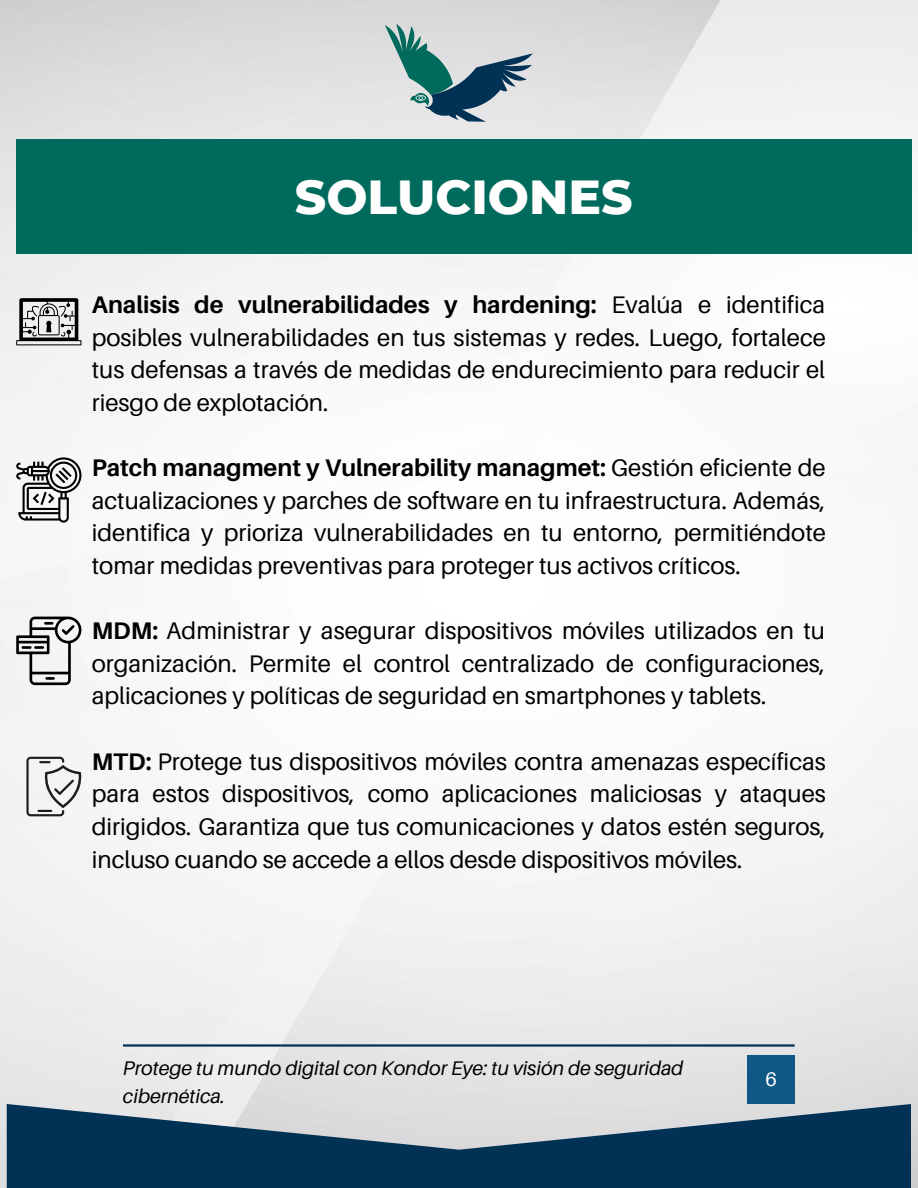
<style>
.page{position:relative;width:918px;height:1188px;background:#fff}
.page>*{position:absolute;margin:0;border:0;box-sizing:border-box;transform-origin:0 0}
.t1{font:800 48.75px "Montserrat";color:#fff}
.t2{font:24px/32.7px "Aileron";color:#000;text-align:justify}
.t3{font:italic 19.8px/27.5px "Aileron";color:#000}
.t4{font:19.8px "Aileron";color:#fff}
.s1{font-weight:700}
</style>
<div class="page">
<img style="left:0;top:0;width:918px;height:1188px">
<svg style="left:7px;top:1104px;width:904px;height:84px;background:#3d5f7b"></svg>
<div style="left:747px;top:1056px;width:48px;height:48px;background:#0f5784"></div>
<div style="left:16px;top:140px;width:895px;height:114px;background:#006b5c"></div>
<hr style="left:123px;top:1044px;width:672px;height:3px;background:#023156">
<svg style="left:16px;top:298px;width:65px;height:47px"></svg>
<svg style="left:16px;top:457px;width:65px;height:66px"></svg>
<svg style="left:16px;top:617px;width:65px;height:68px"></svg>
<svg style="left:26px;top:757px;width:56px;height:59px"></svg>
<svg style="left:385px;top:24px;width:148px;height:98px;background:#95adb2"></svg>
<p class="t1" style="left:295px;top:167px;width:339px">SOLUCIONES</p>
<p class="t2" style="left:92px;top:288px;width:736px"><span class="s1">Analisis de vulnerabilidades y hardening:</span> Evalúa e identifica posibles vulnerabilidades en tus sistemas y redes. Luego, fortalece tus defensas a través de medidas de endurecimiento para reducir el riesgo de explotación.</p>
<p class="t2" style="left:92px;top:451px;width:736px"><span class="s1">Patch managment y Vulnerability managmet:</span> Gestión eficiente de actualizaciones y parches de software en tu infraestructura. Además, identifica y prioriza vulnerabilidades en tu entorno, permitiéndote tomar medidas preventivas para proteger tus activos críticos.</p>
<p class="t2" style="left:92px;top:614px;width:735px"><span class="s1">MDM:</span> Administrar y asegurar dispositivos móviles utilizados en tu organización. Permite el control centralizado de configuraciones, aplicaciones y políticas de seguridad en smartphones y tablets.</p>
<p class="t2" style="left:92px;top:744px;width:736px"><span class="s1">MTD:</span> Protege tus dispositivos móviles contra amenazas específicas para estos dispositivos, como aplicaciones maliciosas y ataques dirigidos. Garantiza que tus comunicaciones y datos estén seguros, incluso cuando se accede a ellos desde dispositivos móviles.</p>
<p class="t3" style="left:123px;top:1054px;width:562px">Protege tu mundo digital con Kondor Eye: tu visión de seguridad cibernética.</p>
<p class="t4" style="left:765px;top:1067px;width:13px">6</p>
</div>
